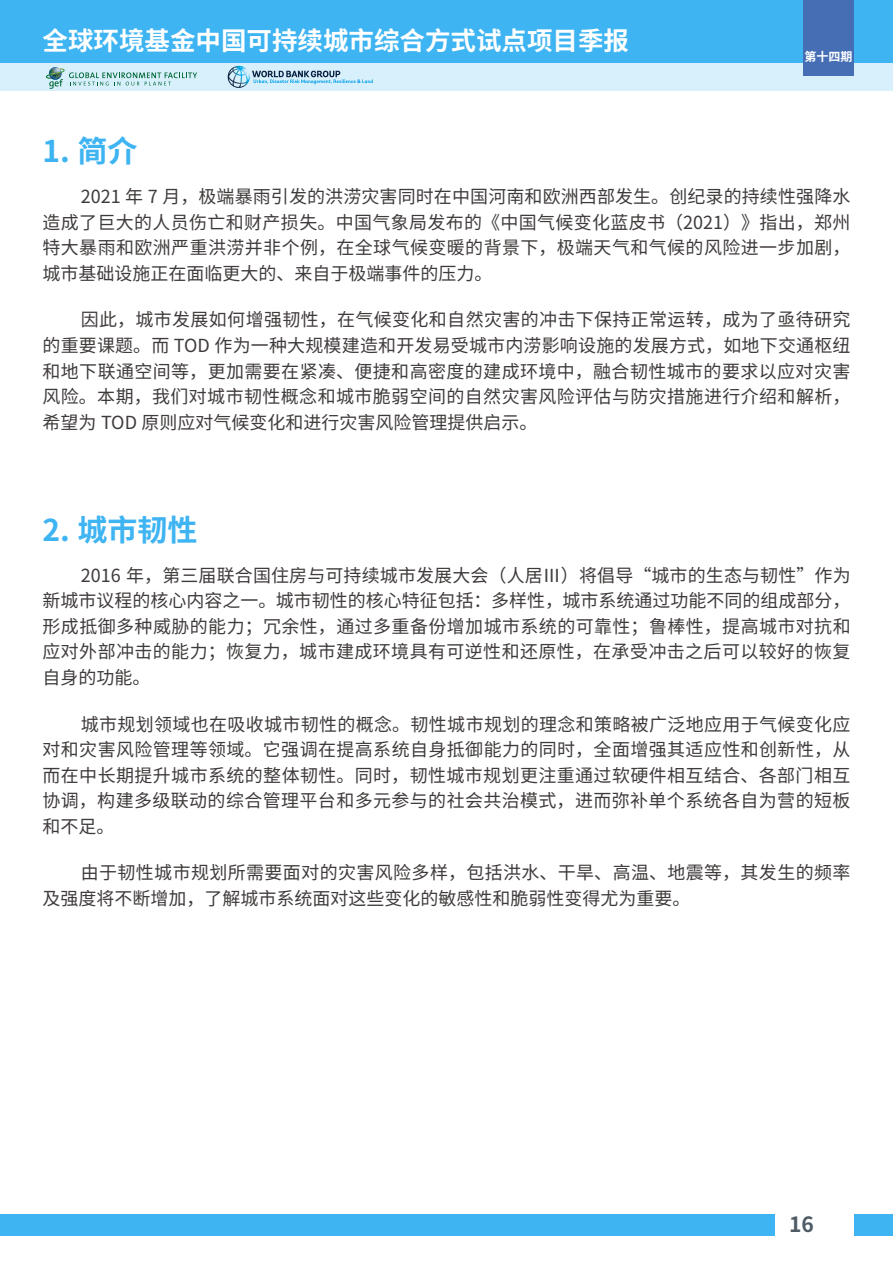
<style>
.page{position:relative;width:893px;height:1263px;background:#fff}
.page>*{position:absolute;margin:0;border:0;box-sizing:border-box;transform-origin:0 0}
.t1{font:700 30px "Source Han Sans CN";color:#3eb4f2}
.t2{font:700 25.5px "Source Han Sans CN";color:#fff}
.t3{font:700 21px "Source Han Sans CN";color:#4e5b65}
.t4{font:18px/25.5px "Source Han Sans CN";letter-spacing:.02em;color:#3f3b3a;text-align:justify}
.t5{font:18px/25.5px "Source Han Sans CN";color:#3f3b3a}
.t6{font:700 12px "Source Han Sans CN";color:#fff}
</style>
<div class="page">
<div style="left:0;top:60px;width:893px;height:31px;background:#d8effc"></div>
<div style="left:0;top:0;width:893px;height:63px;background:#3eb4f2"></div>
<div style="left:0;top:1214px;width:775px;height:21px;background:#3eb4f2"></div>
<div style="left:855px;top:1214px;width:38px;height:21px;background:#3eb4f2"></div>
<div style="left:803px;top:0;width:51px;height:76px;background:#456eb5"></div>
<svg style="left:46px;top:67px;width:151px;height:22px"></svg>
<svg style="left:228px;top:66px;width:145px;height:22px"></svg>
<h2 class="t2" style="left:43px;top:26px;width:588px">全球环境基金中国可持续城市综合方式试点项目季报</h2>
<h1 class="t1" style="left:43px;top:135px;width:96px">1. 简介</h1>
<p class="t6" style="left:804px;top:50px;width:49px">第十四期</p>
<p class="t4" style="left:43px;top:184px;width:809px;text-indent:38px">2021 年 7 月，极端暴雨引发的洪涝灾害同时在中国河南和欧洲西部发生。创纪录的持续性强降水造成了巨大的人员伤亡和财产损失。中国气象局发布的《中国气候变化蓝皮书（2021）》指出，郑州特大暴雨和欧洲严重洪涝并非个例，在全球气候变暖的背景下，极端天气和气候的风险进一步加剧，城市基础设施正在面临更大的、来自于极端事件的压力。</p>
<p class="t4" style="left:43px;top:307px;width:809px;text-indent:38px">因此，城市发展如何增强韧性，在气候变化和自然灾害的冲击下保持正常运转，成为了亟待研究的重要课题。而 TOD 作为一种大规模建造和开发易受城市内涝影响设施的发展方式，如地下交通枢纽和地下联通空间等，更加需要在紧凑、便捷和高密度的建成环境中，融合韧性城市的要求以应对灾害风险。本期，我们对城市韧性概念和城市脆弱空间的自然灾害风险评估与防灾措施进行介绍和解析，希望为 TOD 原则应对气候变化和进行灾害风险管理提供启示。</p>
<h1 class="t1" style="left:43px;top:513px;width:156px">2. 城市韧性</h1>
<p class="t4" style="left:43px;top:563px;width:810px;text-indent:38px">2016 年，第三届联合国住房与可持续城市发展大会（人居Ⅲ）将倡导“城市的生态与韧性”作为新城市议程的核心内容之一。城市韧性的核心特征包括：多样性，城市系统通过功能不同的组成部分，形成抵御多种威胁的能力；冗余性，通过多重备份增加城市系统的可靠性；鲁棒性，提高城市对抗和应对外部冲击的能力；恢复力，城市建成环境具有可逆性和还原性，在承受冲击之后可以较好的恢复自身的功能。</p>
<p class="t4" style="left:43px;top:711px;width:809px;text-indent:38px">城市规划领域也在吸收城市韧性的概念。韧性城市规划的理念和策略被广泛地应用于气候变化应对和灾害风险管理等领域。它强调在提高系统自身抵御能力的同时，全面增强其适应性和创新性，从而在中长期提升城市系统的整体韧性。同时，韧性城市规划更注重通过软硬件相互结合、各部门相互协调，构建多级联动的综合管理平台和多元参与的社会共治模式，进而弥补单个系统各自为营的短板和不足。</p>
<p class="t5" style="left:43px;top:860px;width:809px;text-indent:38px">由于韧性城市规划所需要面对的灾害风险多样，包括洪水、干旱、高温、地震等，其发生的频率及强度将不断增加，了解城市系统面对这些变化的敏感性和脆弱性变得尤为重要。</p>
<p class="t3" style="left:789px;top:1212px;width:26px">16</p>
</div>
